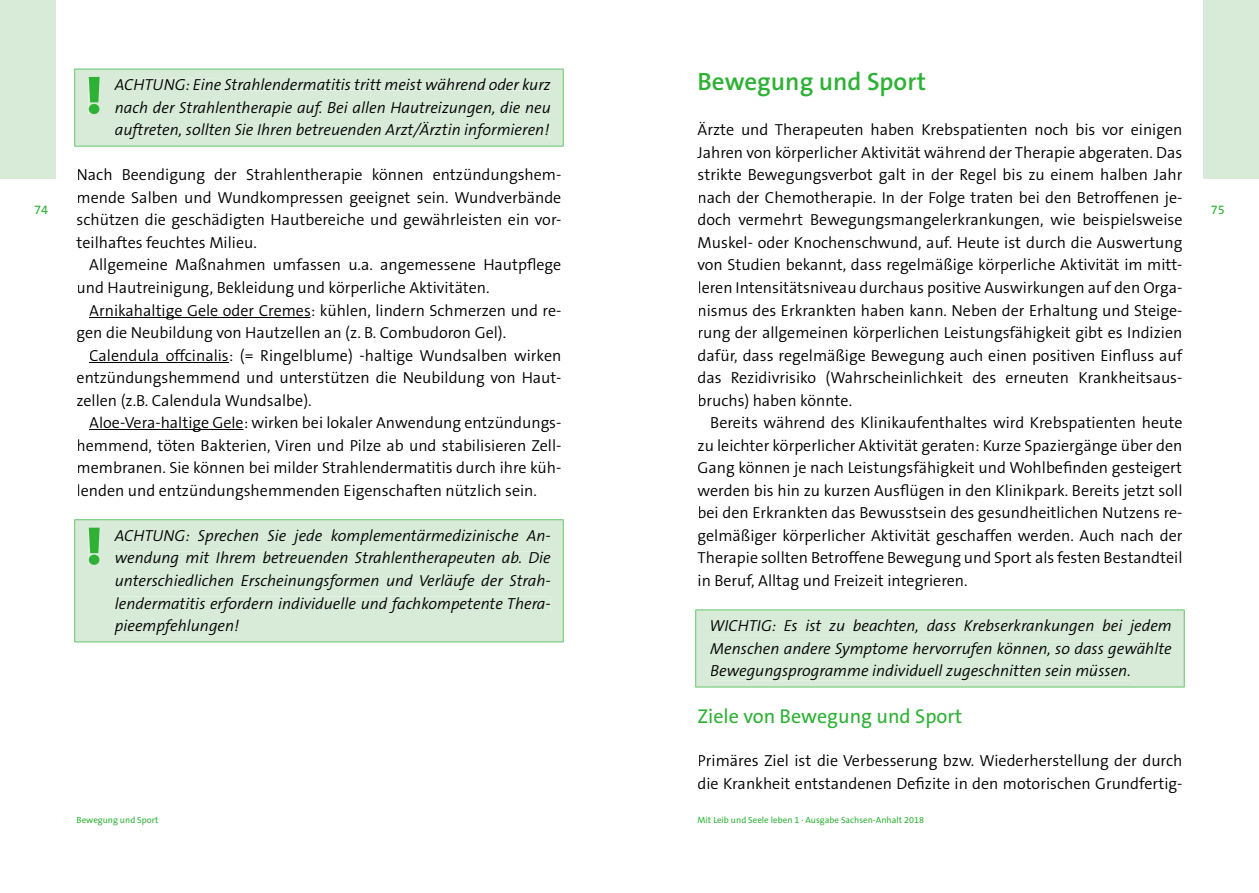
<style>
.page{position:relative;width:1259px;height:893px;background:#fff}
.page>*{position:absolute;margin:0;border:0;box-sizing:border-box;transform-origin:0 0}
.t1{font:900 51px "The Sans B9";color:#2eb135}
.t2{font:600 25.05px "The Sans B6";color:#2eb135}
.t3{font:20.1px "The Sans B5 Plain";color:#2eb135}
.t4{font:300 16.05px/22.5px "The Sans B4";color:#000;text-align:justify}
.t5{font:italic 300 16.05px/22.5px "The Sans B4";color:#000;text-align:justify}
.t6{font:12.75px "The Sans B5 Plain";color:#2eb135}
.t7{font:9px "The Sans B5 Plain";color:#2eb135}
</style>
<div class="page">
<div style="left:0;top:0;width:55px;height:179px;background:#d8ead8"></div>
<div style="left:1203px;top:0;width:56px;height:179px;background:#d8ead8"></div>
<hr style="left:89px;top:362px;width:140px;height:1px;background:#000">
<hr style="left:90px;top:317px;width:220px;height:1px;background:#000">
<hr style="left:90px;top:429px;width:153px;height:1px;background:#000">
<div style="left:74px;top:69px;width:489px;height:77px;background:#d8ead8"></div>
<div style="left:74px;top:519px;width:489px;height:123px;background:#d8ead8"></div>
<div style="left:695px;top:610px;width:489px;height:77px;background:#d8ead8"></div>
<p class="t6" style="left:34px;top:203px;width:16px">74</p>
<h1 class="t1" style="left:86px;top:69px;width:18px">!</h1>
<p class="t5" style="left:115px;top:74px;width:437px">ACHTUNG: Eine Strahlendermatitis tritt meist während oder kurz</p>
<p class="t5" style="left:115px;top:96px;width:437px">nach der Strahlentherapie auf. Bei allen Hautreizungen, die neu auftreten, sollten Sie Ihren betreuenden Arzt/Ärztin informieren!</p>
<p class="t4" style="left:77px;top:164px;width:486px">Nach Beendigung der Strahlentherapie können entzündungshem&shy;mende Salben und Wundkompressen geeignet sein. Wundverbände schützen die geschädigten Hautbereiche und gewährleisten ein vor&shy;teilhaftes feuchtes Milieu.</p>
<p class="t4" style="left:77px;top:254px;width:486px;text-indent:13px">Allgemeine Maßnahmen umfassen u.a. angemessene Hautpflege und Hautreinigung, Bekleidung und körperliche Aktivitäten.</p>
<p class="t4" style="left:77px;top:299px;width:486px;text-indent:13px">Arnikahaltige Gele oder Cremes: kühlen, lindern Schmerzen und re&shy;gen die Neubildung von Hautzellen an (z. B. Combudoron Gel).</p>
<p class="t4" style="left:77px;top:344px;width:486px;text-indent:13px">Calendula offcinalis: (= Ringelblume) -haltige Wundsalben wirken entzündungshemmend und unterstützen die Neubildung von Haut&shy;zellen (z.B. Calendula Wundsalbe).</p>
<p class="t4" style="left:77px;top:412px;width:486px;text-indent:13px">Aloe-Vera-haltige Gele: wirken bei lokaler Anwendung entzündungs&shy;hemmend, töten Bakterien, Viren und Pilze ab und stabilisieren Zell&shy;membranen. Sie können bei milder Strahlendermatitis durch ihre küh&shy;lenden und entzündungshemmenden Eigenschaften nützlich sein.</p>
<h1 class="t1" style="left:86px;top:519px;width:18px">!</h1>
<p class="t5" style="left:115px;top:525px;width:437px">ACHTUNG: Sprechen Sie jede komplementärmedizinische An-</p>
<p class="t5" style="left:115px;top:547px;width:437px">wendung mit Ihrem betreuenden Strahlentherapeuten ab. Die unterschiedlichen Erscheinungsformen und Verläufe der Strah&shy;lendermatitis erfordern individuelle und fachkompetente Thera&shy;pieempfehlungen!</p>
<h2 class="t2" style="left:697px;top:68px;width:230px">Bewegung und Sport</h2>
<p class="t4" style="left:697px;top:119px;width:486px">Ärzte und Therapeuten haben Krebspatienten noch bis vor einigen Jahren von körperlicher Aktivität während der Therapie abgeraten. Das strikte Bewegungsverbot galt in der Regel bis zu einem halben Jahr nach der Chemotherapie. In der Folge traten bei den Betroffenen je&shy;doch vermehrt Bewegungsmangelerkrankungen, wie beispielsweise Muskel- oder Knochenschwund, auf. Heute ist durch die Auswertung von Studien bekannt, dass regelmäßige körperliche Aktivität im mitt&shy;leren Intensitätsniveau durchaus positive Auswirkungen auf den Orga&shy;nismus des Erkrankten haben kann. Neben der Erhaltung und Steige&shy;rung der allgemeinen körperlichen Leistungsfähigkeit gibt es Indizien dafür, dass regelmäßige Bewegung auch einen positiven Einfluss auf das Rezidivrisiko (Wahrscheinlichkeit des erneuten Krankheitsaus&shy;bruchs) haben könnte.</p>
<p class="t4" style="left:697px;top:412px;width:486px;text-indent:13px">Bereits während des Klinikaufenthaltes wird Krebspatienten heute zu leichter körperlicher Aktivität geraten: Kurze Spaziergänge über den Gang können je nach Leistungsfähigkeit und Wohlbefinden gesteigert werden bis hin zu kurzen Ausflügen in den Klinikpark. Bereits jetzt soll bei den Erkrankten das Bewusstsein des gesundheitlichen Nutzens re&shy;gelmäßiger körperlicher Aktivität geschaffen werden. Auch nach der Therapie sollten Betroffene Bewegung und Sport als festen Bestandteil in Beruf, Alltag und Freizeit integrieren.</p>
<p class="t5" style="left:709px;top:615px;width:464px">WICHTIG: Es ist zu beachten, dass Krebserkrankungen bei jedem Menschen andere Symptome hervorrufen können, so dass gewählte Bewegungsprogramme individuell zugeschnitten sein müssen.</p>
<p class="t3" style="left:697px;top:705px;width:266px">Ziele von Bewegung und Sport</p>
<p class="t4" style="left:697px;top:750px;width:486px">Primäres Ziel ist die Verbesserung bzw. Wiederherstellung der durch die Krankheit entstandenen Defizite in den motorischen Grundfertig-</p>
<p class="t7" style="left:77px;top:815px;width:83px">Bewegung und Sport</p>
<p class="t7" style="left:697px;top:815px;width:228px">Mit Leib und Seele leben 1 · Ausgabe Sachsen-Anhalt 2018</p>
<p class="t6" style="left:1210px;top:203px;width:16px">75</p>
</div>
